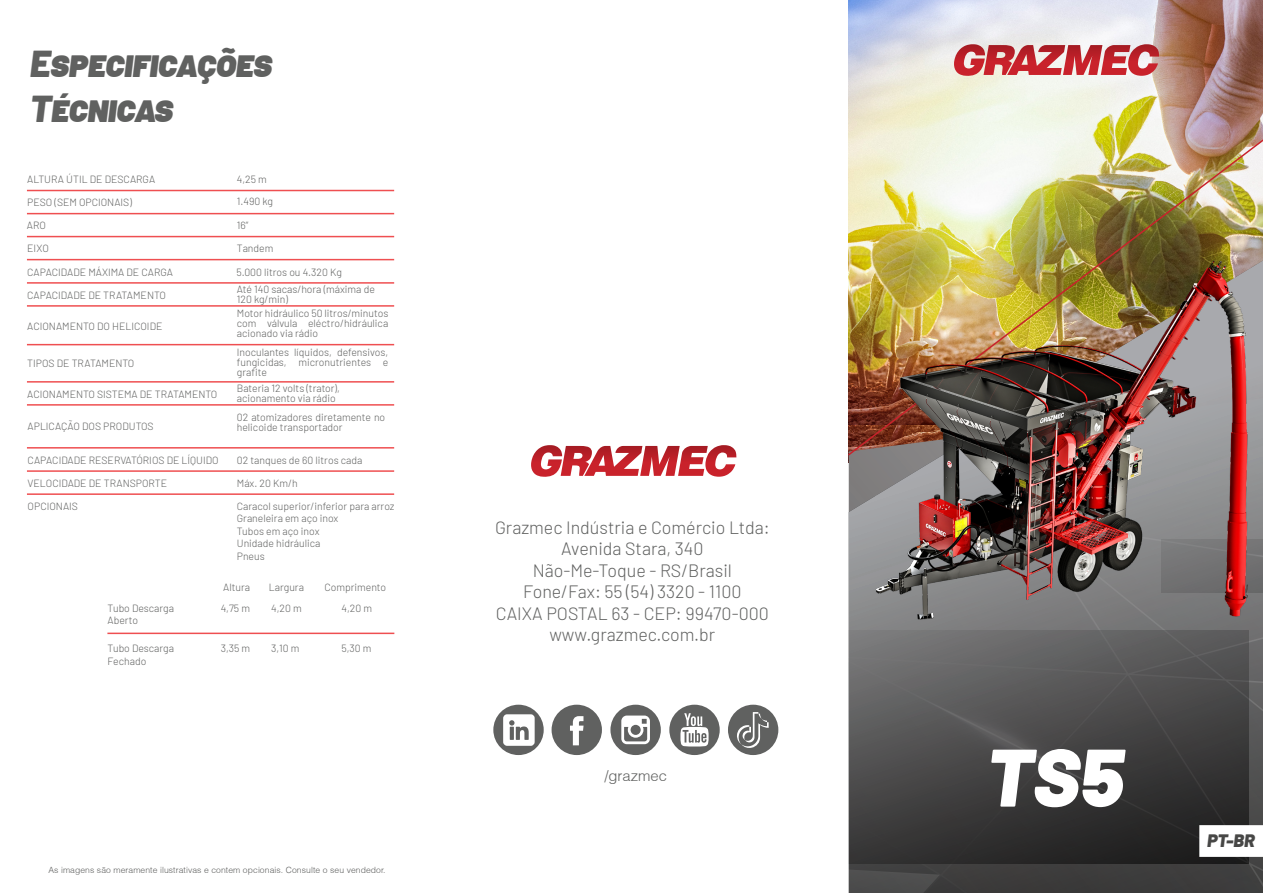
<style>
.page{position:relative;width:1263px;height:893px;background:#fff}
.page>*{position:absolute;margin:0;border:0;box-sizing:border-box;transform-origin:0 0}
.t1{font:italic 900 81.45px "Barlow";color:#fff}
.t2{font:italic 900 37.5px/45px "Barlow";color:#606160}
.t3{font:italic 900 18px "Barlow";color:#474746}
.t4{font:300 17.85px/21.5px "Barlow";color:#606160;text-align:center}
.t5{font:300 14.85px "Helvetica";color:#606160}
.t6{font:300 10.5px/9.9px "Barlow";color:#606160}
.t7{font:300 8.55px "Helvetica";letter-spacing:.01em;color:#606160}
</style>
<div class="page">
<hr style="left:27px;top:190px;width:367px;height:1px;background:#ef4f51">
<hr style="left:27px;top:213px;width:367px;height:1px;background:#ef4f51">
<hr style="left:27px;top:236px;width:367px;height:1px;background:#ef4f51">
<hr style="left:27px;top:259px;width:367px;height:1px;background:#ef4f51">
<hr style="left:27px;top:282px;width:367px;height:2px;background:#ef4f51">
<hr style="left:27px;top:305px;width:367px;height:2px;background:#ef4f51">
<hr style="left:27px;top:344px;width:367px;height:1px;background:#ef4f51">
<hr style="left:27px;top:381px;width:367px;height:2px;background:#ef4f51">
<hr style="left:27px;top:404px;width:367px;height:2px;background:#ef4f51">
<hr style="left:27px;top:447px;width:367px;height:2px;background:#ef4f51">
<hr style="left:27px;top:470px;width:367px;height:2px;background:#ef4f51">
<hr style="left:27px;top:493px;width:367px;height:2px;background:#ef4f51">
<hr style="left:107px;top:633px;width:287px;height:1px;background:#ef4f51">
<img style="left:849px;top:0;width:414px;height:116px">
<img style="left:848px;top:116px;width:415px;height:777px">
<svg style="left:954px;top:44px;width:205px;height:33px"></svg>
<img style="left:870px;top:252px;width:386px;height:386px">
<svg style="left:531px;top:445px;width:205px;height:32px"></svg>
<svg style="left:552px;top:705px;width:50px;height:50px"></svg>
<div style="left:493px;top:705px;width:51px;height:50px;background:#606160;border-radius:50%"></div>
<svg style="left:610px;top:705px;width:51px;height:50px"></svg>
<div style="left:728px;top:705px;width:50px;height:50px;background:#606160;border-radius:50%"></div>
<svg style="left:669px;top:705px;width:51px;height:50px"></svg>
<svg style="left:503px;top:714px;width:32px;height:32px"></svg>
<svg style="left:737px;top:712px;width:32px;height:36px"></svg>
<div style="left:1199px;top:825px;width:64px;height:32px;background:#fff"></div>
<h2 class="t2" style="left:30px;top:38px;width:244px">ESPECIFICAÇÕES<br>TÉCNICAS</h2>
<p class="t6" style="left:27px;top:174px;width:129px">ALTURA ÚTIL DE DESCARGA</p>
<p class="t6" style="left:27px;top:190px;width:106px;line-height:23px">PESO (SEM OPCIONAIS)<br>ARO<br>EIXO</p>
<p class="t6" style="left:27px;top:259px;width:147px;line-height:23px">CAPACIDADE MÁXIMA DE CARGA<br>CAPACIDADE DE TRATAMENTO</p>
<p class="t6" style="left:27px;top:321px;width:137px">ACIONAMENTO DO HELICOIDE</p>
<p class="t6" style="left:27px;top:358px;width:109px">TIPOS DE TRATAMENTO</p>
<p class="t6" style="left:27px;top:388px;width:192px">ACIONAMENTO SISTEMA DE TRATAMENTO</p>
<p class="t6" style="left:28px;top:420px;width:127px">APLICAÇÃO DOS PRODUTOS</p>
<p class="t6" style="left:28px;top:448px;width:193px;line-height:23.1px">CAPACIDADE RESERVATÓRIOS DE LÍQUIDO<br>VELOCIDADE DE TRANSPORTE</p>
<p class="t6" style="left:237px;top:167px;width:38px;line-height:22.4px">4,25 m<br>1.490 kg</p>
<p class="t6" style="left:237px;top:213px;width:38px;line-height:23.1px">16”<br>Tandem</p>
<p class="t6" style="left:236px;top:266px;width:107px">5.000 litros ou 4.320 Kg</p>
<p class="t6" style="left:237px;top:284px;width:140px">Até 140 sacas/hora (máxima de<br>120 kg/min)</p>
<p class="t6" style="left:237px;top:307px;width:153px;text-align:justify">Motor hidráulico 50 litros/minutos com válvula eléctro/hidráulica acionado via rádio</p>
<p class="t6" style="left:237px;top:346px;width:153px;text-align:justify">Inoculantes líquidos, defensivos, fungicidas, micronutrientes e grafite</p>
<p class="t6" style="left:237px;top:383px;width:105px">Bateria 12 volts (trator), acionamento via rádio</p>
<p class="t6" style="left:237px;top:412px;width:150px">02 atomizadores diretamente no helicoide transportador</p>
<p class="t6" style="left:237px;top:448px;width:159px;line-height:23px">02 tanques de 60 litros cada<br>Máx. 20 Km/h<br>Caracol superior/inferior para arroz</p>
<p class="t6" style="left:237px;top:511px;width:103px;line-height:12.6px">Graneleira em aço inox<br>Tubos em aço inox<br>Unidade hidráulica<br>Pneus</p>
<p class="t6" style="left:223px;top:581px;width:28px">Altura</p>
<p class="t6" style="left:269px;top:581px;width:37px">Largura</p>
<p class="t6" style="left:324px;top:581px;width:63px">Comprimento</p>
<p class="t6" style="left:28px;top:500px;width:52px">OPCIONAIS</p>
<p class="t6" style="left:221px;top:602px;width:31px">4,75 m</p>
<p class="t6" style="left:271px;top:602px;width:32px">4,20 m</p>
<p class="t6" style="left:342px;top:602px;width:32px">4,20 m</p>
<p class="t6" style="left:108px;top:601px;width:68px;line-height:12.6px">Tubo Descarga<br>Aberto</p>
<p class="t6" style="left:108px;top:641px;width:68px;line-height:12.6px">Tubo Descarga<br>Fechado</p>
<p class="t6" style="left:221px;top:643px;width:31px">3,35 m</p>
<p class="t6" style="left:271px;top:643px;width:30px">3,10 m</p>
<p class="t6" style="left:342px;top:643px;width:32px">5,30 m</p>
<p class="t7" style="left:48px;top:865px;width:339px">As imagens são meramente ilustrativas e contem opcionais. Consulte o seu vendedor.</p>
<h3 class="t4" style="left:495px;top:515px;width:276px">Grazmec Indústria e Comércio Ltda:<br>Avenida Stara, 340<br>Não-Me-Toque - RS/Brasil<br>Fone/Fax: 55 (54) 3320 - 1100<br>CAIXA POSTAL 63 - CEP: 99470-000 www.grazmec.com.br</h3>
<h3 class="t5" style="left:604px;top:766px;width:64px">/grazmec</h3>
<h1 class="t1" style="left:986px;top:716px;width:139px">TS5</h1>
<h3 class="t3" style="left:1207px;top:827px;width:49px">PT-BR</h3>
</div>
